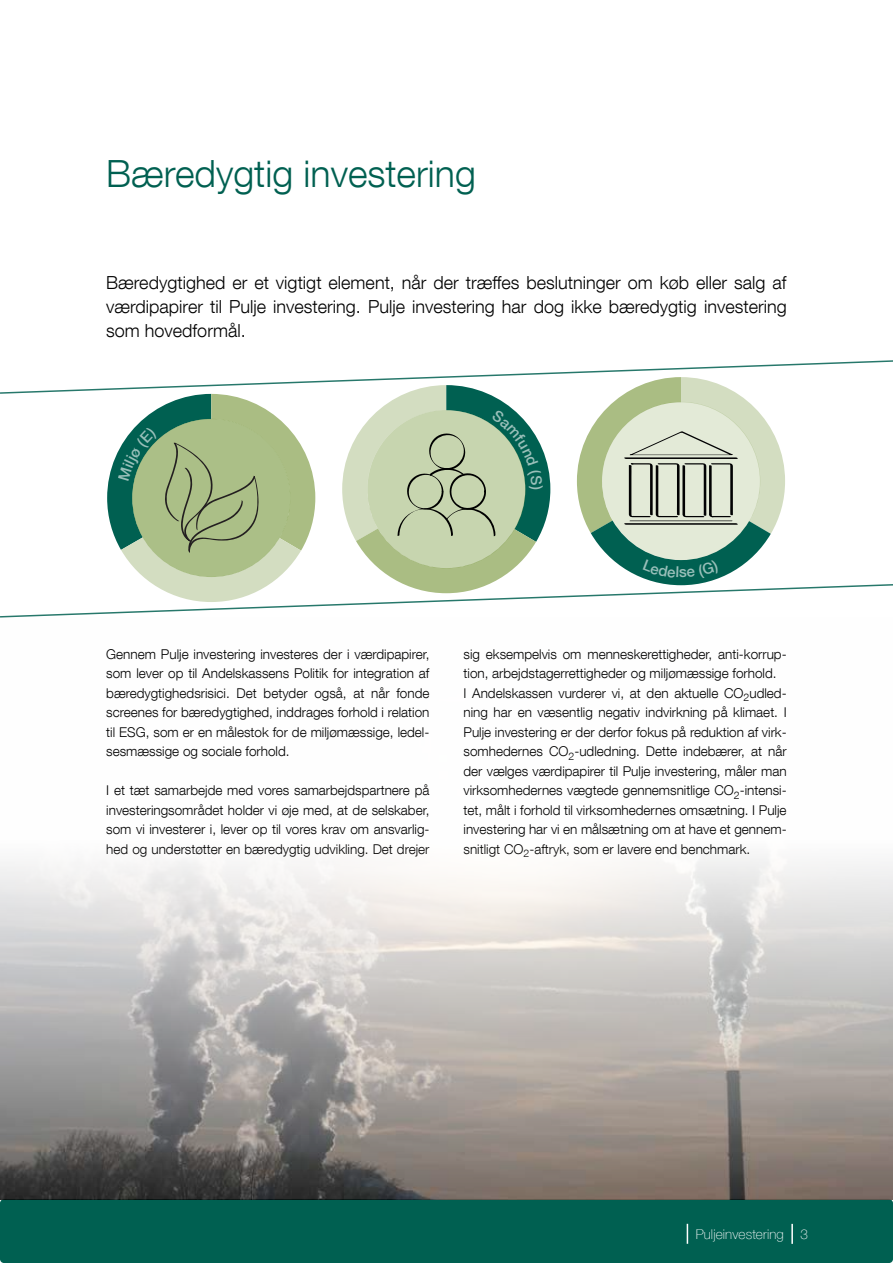
<style>
.page{position:relative;width:893px;height:1263px;background:#fff}
.page>*{position:absolute;margin:0;border:0;box-sizing:border-box;transform-origin:0 0}
.t1{font:300 37.5px "Helvetica Neue LT Com";color:#006051}
.t2{font:300 18px/24px "Helvetica Neue LT Com";color:#000;text-align:justify}
.t3{font:300 13.5px/19.5px "Helvetica Neue LT Com";color:#000;text-align:justify}
.t4{font:100 13.5px "Helvetica Neue LT Com";letter-spacing:.01em;color:#fff}
</style>
<div class="page">
<div style="left:0;top:1199px;width:893px;height:64px;background:#006051;border-radius:4px"></div>
<svg style="left:687px;top:1224px;width:1px;height:20px"></svg>
<hr style="left:791px;top:1224px;width:2px;height:20px;background:#fff">
<svg style="left:0;top:360px;width:893px;height:258px"></svg>
<img style="left:0;top:856px;width:893px;height:343px">
<svg style="left:107px;top:394px;width:208px;height:208px"></svg>
<svg style="left:577px;top:377px;width:208px;height:208px"></svg>
<svg style="left:342px;top:385px;width:208px;height:208px"></svg>
<h1 class="t1" style="left:106px;top:151px;width:371px">Bæredygtig investering</h1>
<h2 class="t2" style="left:106px;top:270px;width:682px">Bæredygtighed er et vigtigt element, når der træffes beslutninger om køb eller salg af værdipapirer til Pulje investering. Pulje investering har dog ikke bæredygtig investering som hovedformål.</h2>
<p class="t3" style="left:106px;top:644px;width:325px">Gennem Pulje investering investeres der i værdipapirer, som lever op til Andelskassens Politik for integration af bæredygtighedsrisici. Det betyder også, at når fonde screenes for bæredygtighed, inddrages forhold i relation til ESG, som er en målestok for de miljømæssige, ledel&shy;sesmæssige og sociale forhold.</p>
<p class="t3" style="left:106px;top:780px;width:325px">I et tæt samarbejde med vores samarbejdspartnere på investeringsområdet holder vi øje med, at de selskaber, som vi investerer i, lever op til vores krav om ansvarlig&shy;hed og understøtter en bæredygtig udvikling. Det drejer</p>
<p class="t3" style="left:463px;top:644px;width:325px;text-align:left">sig eksempelvis om menneskerettigheder, anti-korrup&shy;tion, arbejdstagerrettigheder og miljømæssige forhold.<br>I Andelskassen vurderer vi, at den aktuelle CO<sub>2</sub>udled&shy;ning har en væsentlig negativ indvirkning på klimaet. I Pulje investering er der derfor fokus på reduktion af virk&shy;somhedernes CO<sub>2</sub>-udledning. Dette indebærer, at når der vælges værdipapirer til Pulje investering, måler man virksomhedernes vægtede gennemsnitlige CO<sub>2</sub>-intensi&shy;tet, målt i forhold til virksomhedernes omsætning. I Pulje investering har vi en målsætning om at have et gennem&shy;snitligt CO<sub>2</sub>-aftryk, som er lavere end benchmark.</p>
<p class="t4" style="left:696px;top:1226px;width:114px">Puljeinvestering 3</p>
</div>
